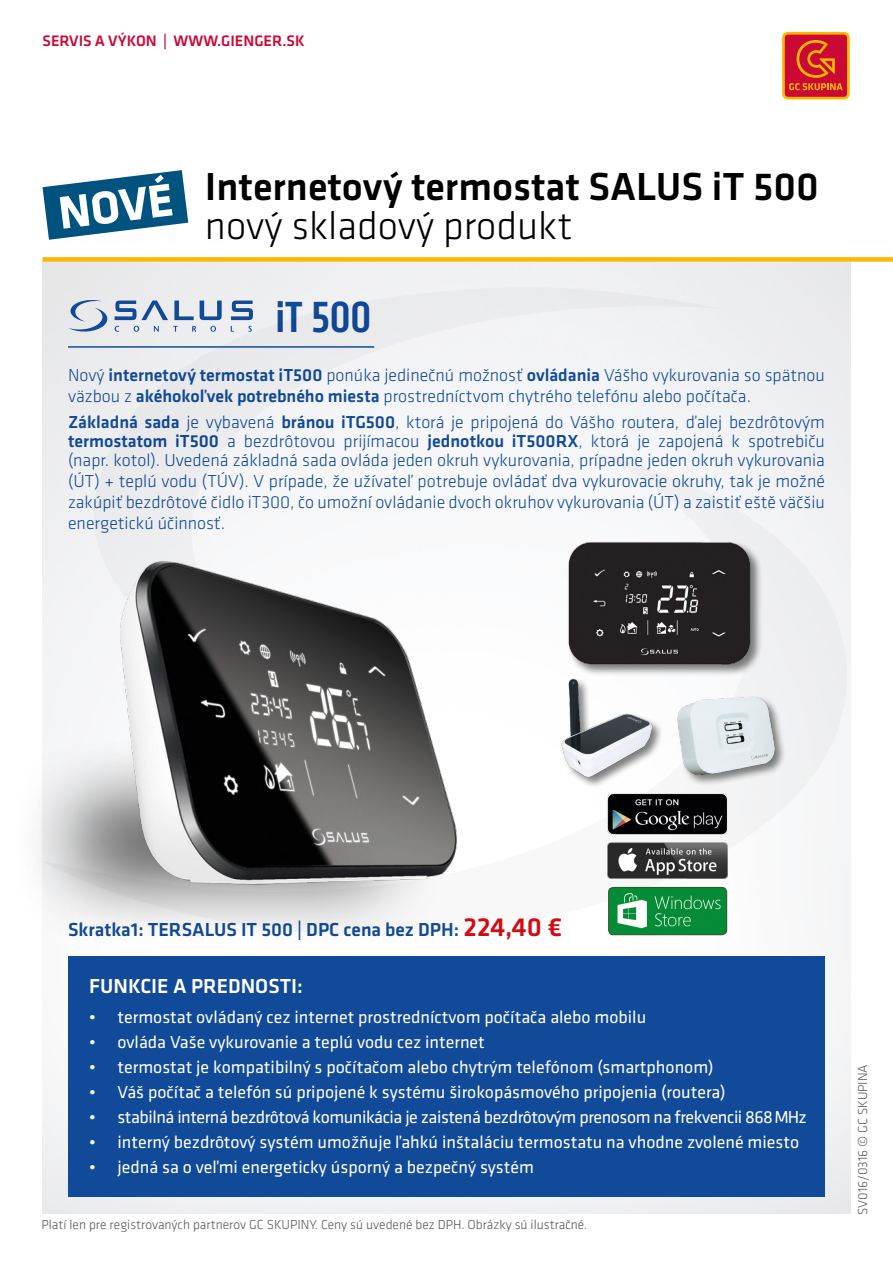
<style>
.page{position:relative;width:893px;height:1263px;background:#fff}
.page>*{position:absolute;margin:0;border:0;box-sizing:border-box;transform-origin:0 0}
.t1{font:500 45.3px "GC Klavika Cond Fein";color:#114a99}
.t2{font:700 45px "GC Klavika Head";color:#fff}
.t3{font:500 40.5px "GC Klavika Fein";color:#000}
.t4{font:300 40.5px "GC Klavika Fein";color:#000}
.t5{font:500 21px "GC Klavika Fein";color:#fff}
.t6{font:500 19.5px "GC Klavika Fein";color:#114a99}
.t7{font:300 18px/21px "GC Klavika Fein";color:#114a99;text-align:justify}
.t8{font:18px "GC Klavika";color:#fff}
.t9{font:18px "GC Klavika";letter-spacing:-.025em;color:#fff}
.t10{font:500 15px "GC Klavika Head";color:#cc0935}
.t11{font:300 13.5px "GC Klavika Fein";color:#575756}
.s1{font-weight:500}
.s2{font-size:27px;color:#d20a11}
</style>
<div class="page">
<img style="left:43px;top:262px;width:807px;height:951px">
<svg style="left:782px;top:32px;width:68px;height:67px"></svg>
<div style="left:785px;top:35px;width:62px;height:62px;background:#cc0935;border-radius:3px"></div>
<svg style="left:789px;top:40px;width:54px;height:50px"></svg>
<div style="left:43px;top:257px;width:850px;height:5px;background:#fbb800"></div>
<svg style="left:83px;top:286px;width:645px;height:167px;fill:#f1f2f4"></svg>
<svg style="left:42px;top:453px;width:805px;height:482px;fill:#f6f6f8"></svg>
<div style="left:68px;top:957px;width:757px;height:240px;background:#114a99"></div>
<div style="left:567px;top:540px;width:196px;height:136px;background:#000;opacity:.5"></div>
<img style="left:564px;top:502px;width:190px;height:190px">
<div style="left:12px;top:736px;width:435px;height:211px;background:#000;opacity:.75"></div>
<img style="left:79px;top:519px;width:428px;height:394px">
<svg style="left:67px;top:299px;width:186px;height:35px;background:#bcc8db"></svg>
<img style="left:608px;top:793px;width:119px;height:41px">
<img style="left:608px;top:843px;width:119px;height:35px">
<img style="left:609px;top:887px;width:118px;height:48px">
<div style="left:608px;top:887px;width:119px;height:48px;border:1px solid #2f5c28;border-radius:5px"></div>
<hr style="left:68px;top:346px;width:306px;height:2px;background:#114a99">
<div style="left:676px;top:696px;width:110px;height:91px;background:#000;opacity:.5"></div>
<img style="left:674px;top:691px;width:106px;height:89px">
<div style="left:560px;top:678px;width:104px;height:111px;background:#000;opacity:.5"></div>
<img style="left:557px;top:671px;width:100px;height:110px">
<svg style="left:43px;top:170px;width:145px;height:70px"></svg>
<p class="t10" style="left:43px;top:30px;width:264px">SERVIS A VÝKON | WWW.GIENGER.SK</p>
<h2 class="t2" style="left:54px;top:179px;width:117px;rotate:-7deg">NOVÉ</h2>
<h3 class="t3" style="left:205px;top:160px;width:615px">Internetový termostat SALUS iT 500</h3>
<h3 class="t4" style="left:205px;top:202px;width:369px">nový skladový produkt</h3>
<h1 class="t1" style="left:276px;top:288px;width:97px">iT 500</h1>
<p class="t7" style="left:68px;top:365px;width:758px">Nový <span class="s1">internetový termostat iT500</span> ponúka jedinečnú možnosť <span class="s1">ovládania</span> Vášho vykurovania so spätnou väzbou z <span class="s1">akéhokoľvek potrebného miesta</span> prostredníctvom chytrého telefónu alebo počítača.</p>
<p class="t7" style="left:68px;top:412px;width:758px;line-height:19.2px"><span class="s1">Základná sada</span> je vybavená <span class="s1">bránou iTG500</span>, ktorá je pripojená do Vášho routera, ďalej bezdrôtovým <span class="s1">termostatom iT500</span> a bezdrôtovou prijímacou <span class="s1">jednotkou iT500RX</span>, ktorá je zapojená k spotrebiču (napr. kotol). Uvedená základná sada ovláda jeden okruh vykurovania, prípadne jeden okruh vykurovania</p>
<p class="t7" style="left:68px;top:470px;width:758px">(ÚT) + teplú vodu (TÚV). V prípade, že užívateľ potrebuje ovládať dva vykurovacie okruhy, tak je možné zakúpiť bezdrôtové čidlo iT300, čo umožní ovládanie dvoch okruhov vykurovania (ÚT) a zaistiť eště väčšiu energetickú účinnosť.</p>
<p class="t6" style="left:68px;top:916px;width:496px">Skratka1: TERSALUS IT 500 | DPC cena bez DPH: <span class="s2">224,40 €</span></p>
<p class="t5" style="left:89px;top:972px;width:215px">FUNKCIE A PREDNOSTI:</p>
<p class="t8" style="left:89px;top:1005px;width:558px">• termostat ovládaný cez internet prostredníctvom počítača alebo mobilu</p>
<p class="t8" style="left:89px;top:1030px;width:397px">• ovláda Vaše vykurovanie a teplú vodu cez internet</p>
<p class="t8" style="left:89px;top:1055px;width:626px">• termostat je kompatibilný s počítačom alebo chytrým telefónom (smartphonom)</p>
<p class="t8" style="left:89px;top:1080px;width:638px">• Váš počítač a telefón sú pripojené k systému širokopásmového pripojenia (routera)</p>
<p class="t9" style="left:89px;top:1105px;width:719px">• stabilná interná bezdrôtová komunikácia je zaistená bezdrôtovým prenosom na frekvencii 868 MHz</p>
<p class="t8" style="left:89px;top:1130px;width:711px">• interný bezdrôtový systém umožňuje ľahkú inštaláciu termostatu na vhodne zvolené miesto</p>
<p class="t8" style="left:89px;top:1155px;width:446px">• jedná sa o veľmi energeticky úsporný a bezpečný systém</p>
<p class="t11" style="left:41px;top:1216px;width:548px">Platí len pre registrovaných partnerov GC SKUPINY. Ceny sú uvedené bez DPH. Obrázky sú ilustračné.</p>
<p class="t11" style="left:854px;top:1215px;width:152px;rotate:-90deg">SV016/0316 © GC SKUPINA</p>
</div>
